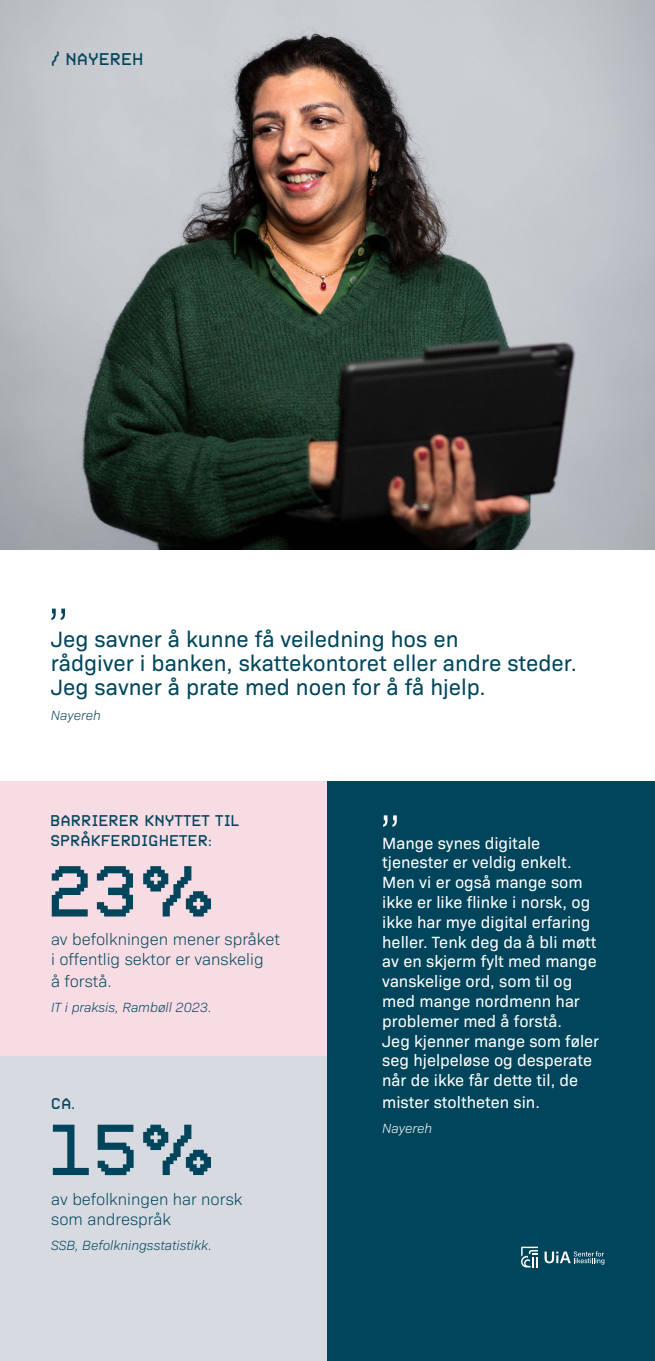
<style>
.page{position:relative;width:655px;height:1361px;background:#fff}
.page>*{position:absolute;margin:0;border:0;box-sizing:border-box;transform-origin:0 0}
.t1{font:76.5px "PF Videotext";color:#00455b}
.t2{font:300 54px "Bio Sans";color:#00455b}
.t3{font:300 54px "Bio Sans";color:#fff}
.t4{font:22.5px/24px "Bio Sans";color:#00455b}
.t5{font:18px "PF Videotext";color:#00455b}
.t6{font:16.5px/19.8px "Bio Sans";color:#fff}
.t7{font:300 16.5px/19.8px "Bio Sans";color:#00455b}
.t8{font:16.5px/19.5px "PF Videotext";color:#00455b}
.t9{font:italic 300 13.5px "Bio Sans";color:#00455b}
.t10{font:italic 300 13.5px "Bio Sans";color:#fff}
</style>
<div class="page">
<div style="left:0;top:1055px;width:327px;height:306px;background:#d7dae1"></div>
<img style="left:0;top:0;width:655px;height:550px">
<div style="left:0;top:781px;width:327px;height:274px;background:#f8dce4"></div>
<div style="left:327px;top:781px;width:328px;height:580px;background:#00455b"></div>
<svg style="left:521px;top:1246px;width:17px;height:21px"></svg>
<svg style="left:544px;top:1251px;width:60px;height:13px"></svg>
<p class="t5" style="left:51px;top:44px;width:94px">/ NAYEREH</p>
<h2 class="t2" style="left:48px;top:588px;width:23px">”</h2>
<h3 class="t4" style="left:51px;top:625px;width:527px">Jeg savner å kunne få veiledning hos en<br>rådgiver i banken, skattekontoret eller andre steder.<br>Jeg savner å prate med noen for å få hjelp.</h3>
<p class="t9" style="left:51px;top:706px;width:51px">Nayereh</p>
<p class="t8" style="left:50px;top:809px;width:191px">BARRIERER KNYTTET TIL<br>SPRÅKFERDIGHETER:</p>
<h1 class="t1" style="left:47px;top:828px;width:170px">23%</h1>
<p class="t7" style="left:51px;top:928px;width:230px">av befolkningen mener språket i offentlig sektor er vanskelig</p>
<p class="t7" style="left:51px;top:970px;width:62px">å forstå.</p>
<p class="t9" style="left:51px;top:997px;width:162px">IT i praksis, Rambøll 2023.</p>
<p class="t8" style="left:51px;top:1091px;width:26px">CA.</p>
<h1 class="t1" style="left:47px;top:1087px;width:170px">15%</h1>
<p class="t7" style="left:51px;top:1188px;width:193px">av befolkningen har norsk som andrespråk</p>
<p class="t9" style="left:51px;top:1235px;width:162px">SSB, Befolkningsstatistikk.</p>
<h2 class="t3" style="left:379px;top:794px;width:23px">”</h2>
<p class="t6" style="left:382px;top:831px;width:218px">Mange synes digitale tjenester er veldig enkelt.<br>Men vi er også mange som ikke er like flinke i norsk, og ikke har mye digital erfaring heller. Tenk deg da å bli møtt av en skjerm fylt med mange vanskelige ord, som til og med mange nordmenn har problemer med å forstå.<br>Jeg kjenner mange som føler seg hjelpeløse og desperate når de ikke får dette til, de</p>
<p class="t6" style="left:382px;top:1091px;width:159px">mister stoltheten sin.</p>
<p class="t10" style="left:382px;top:1118px;width:51px">Nayereh</p>
</div>
